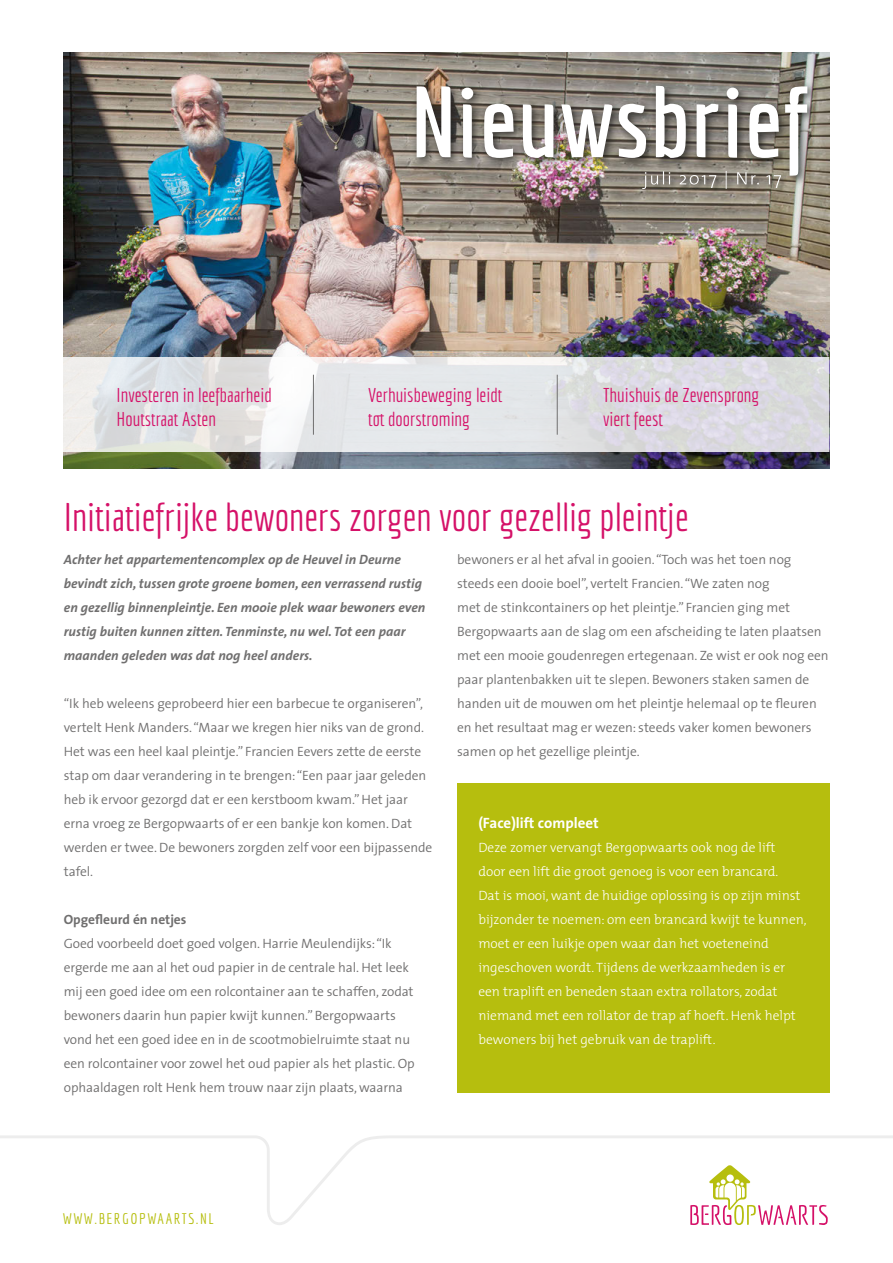
<style>
.page{position:relative;width:893px;height:1263px;background:#fff}
.page>*{position:absolute;margin:0;border:0;box-sizing:border-box;transform-origin:0 0}
.t1{font:39px "Economica";color:#d51168}
.t2{font:19.5px/24px "Economica";color:#d51168}
.t3{font:15px "Economica";letter-spacing:.1em;color:#b6be0e}
.t4{font:700 15px "The Sans";color:#fff}
.t5{font:300 13.5px/24px "The Sans";letter-spacing:-.005em;color:#706f6f}
.t6{font:300 13.5px/24px "The Mix";color:#fff}
.t7{font:italic 700 13.5px/24px "The Sans";color:#706f6f}
.t8{font:700 13.5px "The Sans";color:#706f6f}
</style>
<div class="page">
<img style="left:64px;top:52px;width:765px;height:416px">
<svg style="left:0;top:1135px;width:893px;height:90px"></svg>
<svg style="left:63px;top:357px;width:767px;height:95px;fill:#e2e3e8"></svg>
<div style="left:457px;top:783px;width:372px;height:309px;background:#b6be0e"></div>
<hr style="left:313px;top:375px;width:1px;height:60px;background:#706f6f">
<hr style="left:557px;top:375px;width:1px;height:60px;background:#706f6f">
<div style="left:641px;top:170px;width:147px;height:26px;background:#1d1d1b;opacity:.8"></div>
<div style="left:411px;top:81px;width:408px;height:105px;background:#1d1d1b;opacity:.8"></div>
<svg style="left:417px;top:86px;width:390px;height:103px"></svg>
<h2 class="t2" style="left:117px;top:383px;width:157px">Investeren in leefbaarheid<br>Houtstraat Asten</h2>
<h2 class="t2" style="left:368px;top:383px;width:135px">Verhuisbeweging leidt tot doorstroming</h2>
<h2 class="t2" style="left:603px;top:383px;width:158px">Thuishuis de Zevensprong viert feest</h2>
<h1 class="t1" style="left:64px;top:495px;width:626px">Initiatiefrijke bewoners zorgen voor gezellig pleintje</h1>
<p class="t7" style="left:64px;top:547px;width:363px">Achter het appartementencomplex op de Heuvel in Deurne bevindt zich, tussen grote groene bomen, een verrassend rustig en gezellig binnenpleintje. Een mooie plek waar bewoners even rustig buiten kunnen zitten. Tenminste, nu wel. Tot een paar maanden geleden was dat nog heel anders.</p>
<p class="t5" style="left:64px;top:691px;width:370px">“Ik heb weleens geprobeerd hier een barbecue te organiseren”, vertelt Henk Manders. “Maar we kregen hier niks van de grond.<br>Het was een heel kaal pleintje.” Francien Eevers zette de eerste stap om daar verandering in te brengen: “Een paar jaar geleden heb ik ervoor gezorgd dat er een kerstboom kwam.” Het jaar erna vroeg ze Bergopwaarts of er een bankje kon komen. Dat werden er twee. De bewoners zorgden zelf voor een bijpassende tafel.</p>
<p class="t8" style="left:64px;top:908px;width:124px">Opgefleurd én netjes</p>
<p class="t5" style="left:64px;top:931px;width:352px">Goed voorbeeld doet goed volgen. Harrie Meulendijks: “Ik ergerde me aan al het oud papier in de centrale hal. Het leek mij een goed idee om een rolcontainer aan te schaffen, zodat bewoners daarin hun papier kwijt kunnen.” Bergopwaarts vond het een goed idee en in de scootmobielruimte staat nu een rolcontainer voor zowel het oud papier als het plastic. Op ophaaldagen rolt Henk hem trouw naar zijn plaats, waarna</p>
<p class="t5" style="left:457px;top:547px;width:373px">bewoners er al het afval in gooien. “Toch was het toen nog steeds een dooie boel”, vertelt Francien. “We zaten nog<br>met de stinkcontainers op het pleintje.” Francien ging met Bergopwaarts aan de slag om een afscheiding te laten plaatsen met een mooie goudenregen ertegenaan. Ze wist er ook nog een paar plantenbakken uit te slepen. Bewoners staken samen de handen uit de mouwen om het pleintje helemaal op te fleuren en het resultaat mag er wezen: steeds vaker komen bewoners samen op het gezellige pleintje.</p>
<p class="t4" style="left:478px;top:811px;width:122px">(Face)lift compleet</p>
<p class="t6" style="left:478px;top:835px;width:330px">Deze zomer vervangt Bergopwaarts ook nog de lift<br>door een lift die groot genoeg is voor een brancard.<br>Dat is mooi, want de huidige oplossing is op zijn minst bijzonder te noemen: om een brancard kwijt te kunnen, moet er een luikje open waar dan het voeteneind ingeschoven wordt. Tijdens de werkzaamheden is er een traplift en beneden staan extra rollators, zodat niemand met een rollator de trap af hoeft. Henk helpt bewoners bij het gebruik van de traplift.</p>
<p class="t3" style="left:63px;top:1210px;width:153px">WWW.BERGOPWAARTS.NL</p>
</div>
